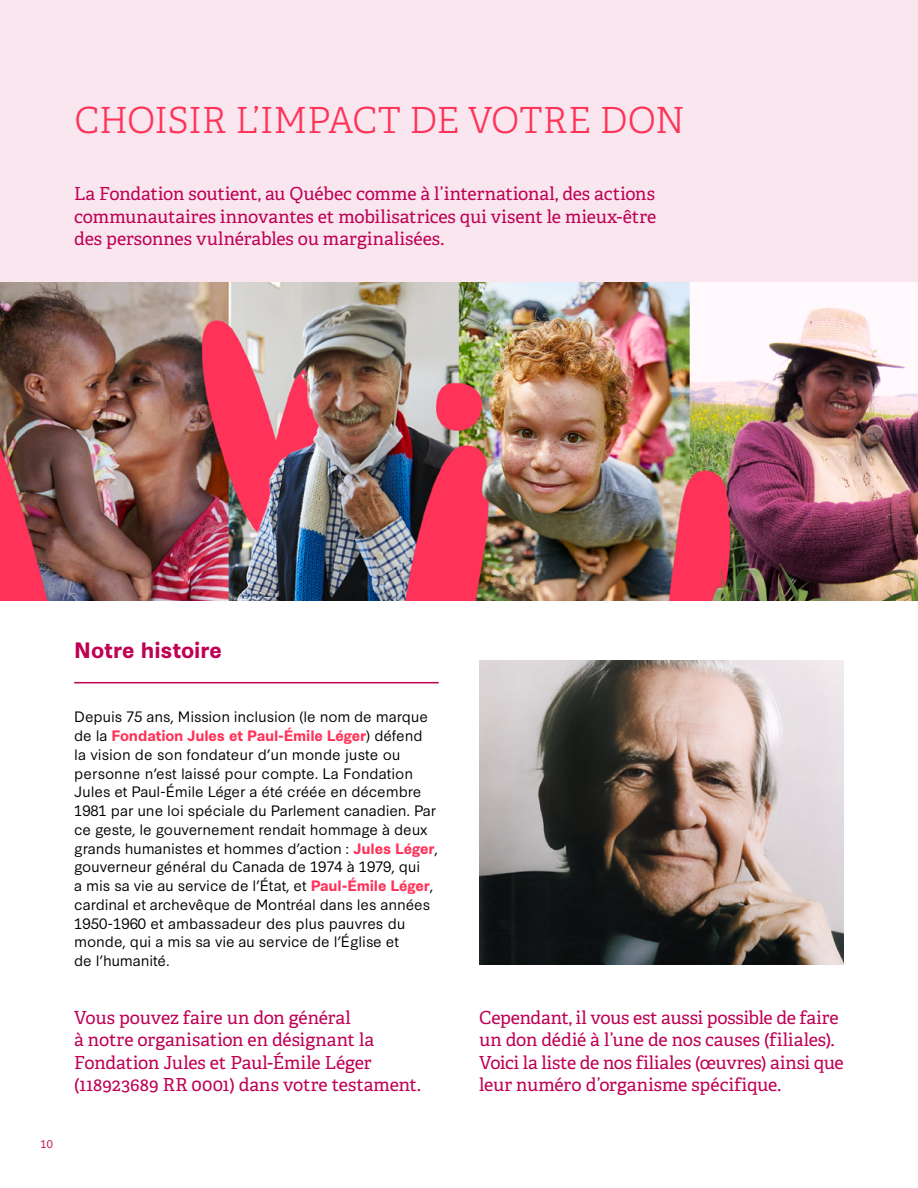
<style>
.page{position:relative;width:918px;height:1188px;background:#fff}
.page>*{position:absolute;margin:0;border:0;box-sizing:border-box;transform-origin:0 0}
.t1{font:300 36px "Adelle";letter-spacing:-.01em;color:#ff3359}
.t2{font:700 21px "Synthese";letter-spacing:-.005em;color:#bf0054}
.t3{font:18px/22.5px "Adelle";letter-spacing:-.005em;color:#bf0054}
.t4{font:14.25px/18.8px "Synthese";letter-spacing:-.01em;color:#000100}
.t5{font:10.5px "Synthese";color:#bf0054}
.s1{font-weight:700;color:#ff3359}
</style>
<div class="page">
<div style="left:0;top:0;width:918px;height:585px;background:#f9e6ee"></div>
<hr style="left:74px;top:682px;width:365px;height:1px;background:#bf0054">
<img style="left:479px;top:661px;width:365px;height:303px">
<img style="left:0;top:283px;width:918px;height:318px">
<h1 class="t1" style="left:75px;top:99px;width:612px">CHOISIR L’IMPACT DE VOTRE DON</h1>
<p class="t3" style="left:74px;top:183px;width:584px;text-align:justify">La Fondation soutient, au Québec comme à l’international, des actions communautaires innovantes et mobilisatrices qui visent le mieux-être des personnes vulnérables ou marginalisées.</p>
<p class="t5" style="left:40px;top:1135px;width:14px">10</p>
<h2 class="t2" style="left:74px;top:634px;width:149px">Notre histoire</h2>
<p class="t4" style="left:74px;top:706px;width:365px">Depuis 75 ans, Mission inclusion (le nom de marque de la <span class="s1">Fondation Jules et Paul-Émile Léger</span>) défend<br>la vision de son fondateur d’un monde juste ou personne n’est laissé pour compte. La Fondation Jules et Paul-Émile Léger a été créée en décembre 1981 par une loi spéciale du Parlement canadien. Par ce geste, le gouvernement rendait hommage à deux grands humanistes et hommes d’action : <span class="s1">Jules Léger</span>, gouverneur général du Canada de 1974 à 1979, qui<br>a mis sa vie au service de l’État, et <span class="s1">Paul-Émile Léger</span>, cardinal et archevêque de Montréal dans les années 1950-1960 et ambassadeur des plus pauvres du monde, qui a mis sa vie au service de l’Église et<br>de l’humanité.</p>
<p class="t3" style="left:74px;top:1006px;width:348px">Vous pouvez faire un don général<br>à notre organisation en désignant la Fondation Jules et Paul-Émile Léger (118923689 RR 0001) dans votre testament.</p>
<p class="t3" style="left:479px;top:1006px;width:366px">Cependant, il vous est aussi possible de faire un don dédié à l’une de nos causes (filiales).<br>Voici la liste de nos filiales (œuvres) ainsi que leur numéro d’organisme spécifique.</p>
</div>
